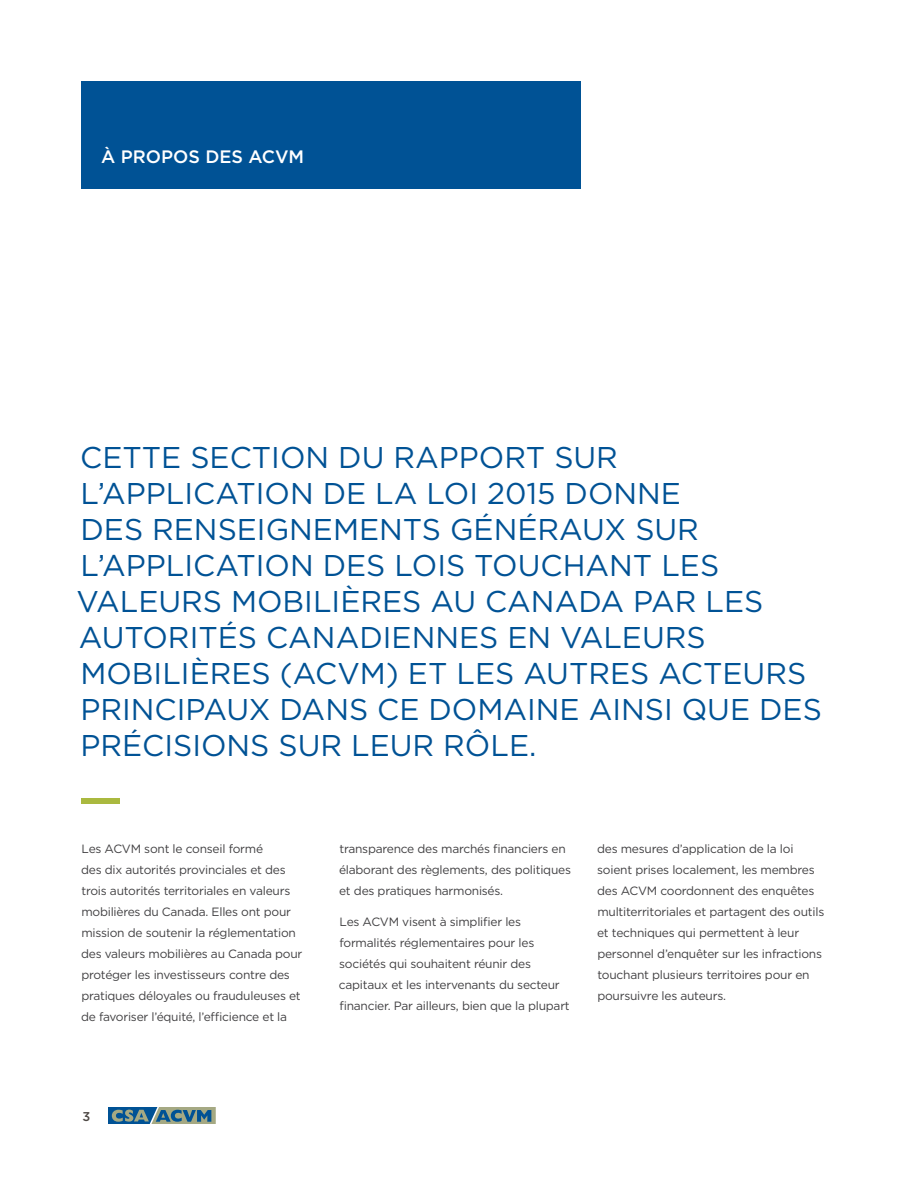
<style>
.page{position:relative;width:918px;height:1188px;background:#fff}
.page>*{position:absolute;margin:0;border:0;box-sizing:border-box;transform-origin:0 0}
.t1{font:30px/36px "Gotham";color:#005295}
.t2{font:500 18px "Gotham";color:#fff}
.t3{font:500 12.75px "Gotham";color:#4e4945}
.t4{font:12px/21px "Gotham";letter-spacing:-.02em;color:#414042}
</style>
<div class="page">
<svg style="left:108px;top:1107px;width:108px;height:17px;background:#547f8d"></svg>
<div style="left:81px;top:81px;width:499px;height:108px;background:#005295"></div>
<div style="left:81px;top:798px;width:39px;height:5px;background:#aab93f"></div>
<h2 class="t2" style="left:101px;top:145px;width:204px">À PROPOS DES ACVM</h2>
<p class="t1" style="left:77px;top:439px;width:747px">CETTE SECTION DU RAPPORT SUR L’APPLICATION DE LA LOI 2015 DONNE<br>DES RENSEIGNEMENTS GÉNÉRAUX SUR L’APPLICATION DES LOIS TOUCHANT LES VALEURS MOBILIÈRES AU CANADA PAR LES AUTORITÉS CANADIENNES EN VALEURS MOBILIÈRES (ACVM) ET LES AUTRES ACTEURS PRINCIPAUX DANS CE DOMAINE AINSI QUE DES PRÉCISIONS SUR LEUR RÔLE.</p>
<p class="t4" style="left:81px;top:838px;width:223px">Les ACVM sont le conseil formé<br>des dix autorités provinciales et des trois autorités territoriales en valeurs mobilières du Canada. Elles ont pour mission de soutenir la réglementation des valeurs mobilières au Canada pour protéger les investisseurs contre des pratiques déloyales ou frauduleuses et de favoriser l’équité, l’efficience et la</p>
<p class="t4" style="left:339px;top:838px;width:233px">transparence des marchés financiers en élaborant des règlements, des politiques et des pratiques harmonisés.</p>
<p class="t4" style="left:339px;top:911px;width:232px">Les ACVM visent à simplifier les formalités réglementaires pour les sociétés qui souhaitent réunir des capitaux et les intervenants du secteur financier. Par ailleurs, bien que la plupart</p>
<p class="t4" style="left:597px;top:838px;width:229px">des mesures d’application de la loi soient prises localement, les membres des ACVM coordonnent des enquêtes multiterritoriales et partagent des outils et techniques qui permettent à leur personnel d’enquêter sur les infractions touchant plusieurs territoires pour en poursuivre les auteurs.</p>
<p class="t3" style="left:82px;top:1108px;width:9px">3</p>
</div>
